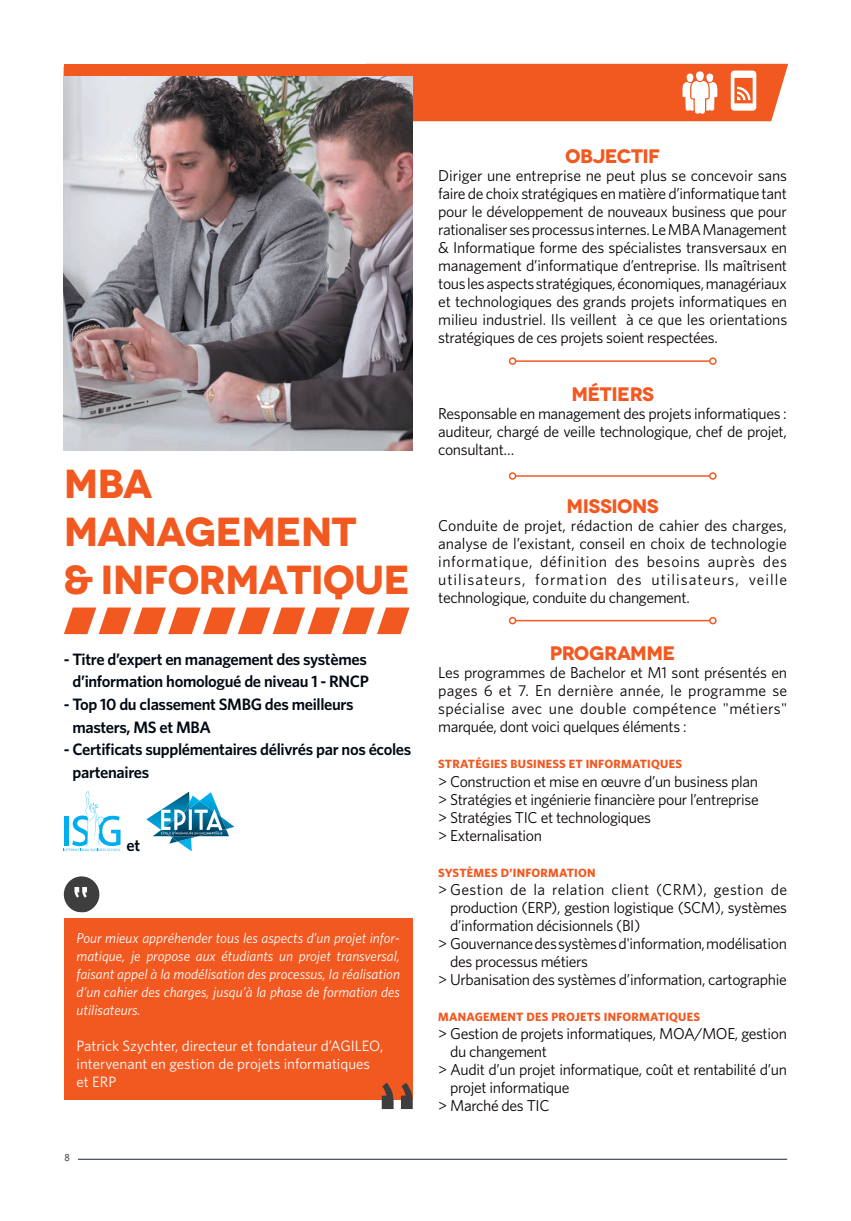
<style>
.page{position:relative;width:851px;height:1221px;background:#fff}
.page>*{position:absolute;margin:0;border:0;box-sizing:border-box;transform-origin:0 0}
.t1{font:700 40.5px/48px "Novecentowide";letter-spacing:-.025em;color:#f15921}
.t2{font:700 19.5px "Novecentowide";letter-spacing:-.025em;color:#f15921}
.t3{font:600 16.5px/22.5px "Whitney HTF";letter-spacing:-.02em;color:#000914}
.t4{font:15.75px/18px "Whitney HTF";letter-spacing:-.025em;color:#080302;text-align:justify}
.t5{font:15.75px "Whitney HTF";letter-spacing:.025em;color:#080302}
.t6{font:15px/18px "Whitney HTF";color:#fff}
.t7{font:italic 14.25px/18px "Whitney HTF";color:#fff;text-align:justify}
.t8{font:700 12px "Whitney HTF";letter-spacing:.02em;color:#f15921}
.t9{font:9.75px "Droid Sans";color:#3e3e3f}
</style>
<div class="page">
<hr style="left:69px;top:1158px;width:718px;height:1px;background:#152931">
<div style="left:57px;top:1153px;width:20px;height:11px;background:#fff"></div>
<img style="left:64px;top:75px;width:348px;height:375px">
<svg style="left:64px;top:607px;width:345px;height:27px"></svg>
<svg style="left:64px;top:791px;width:56px;height:60px"></svg>
<svg style="left:146px;top:792px;width:88px;height:59px"></svg>
<div style="left:64px;top:64px;width:358px;height:11px;background:#f15921"></div>
<hr style="left:515px;top:360px;width:194px;height:2px;background:#f15921">
<div style="left:508px;top:357px;width:8px;height:8px;border:2px solid #f15921;border-radius:50%"></div>
<div style="left:709px;top:357px;width:7px;height:8px;border:2px solid #f15921;border-radius:50%"></div>
<hr style="left:515px;top:475px;width:194px;height:1px;background:#f15921">
<div style="left:508px;top:472px;width:8px;height:7px;border:2px solid #f15921;border-radius:50%"></div>
<div style="left:709px;top:472px;width:7px;height:7px;border:2px solid #f15921;border-radius:50%"></div>
<hr style="left:515px;top:620px;width:194px;height:1px;background:#f15921">
<div style="left:508px;top:617px;width:8px;height:7px;border:2px solid #f15921;border-radius:50%"></div>
<div style="left:709px;top:617px;width:7px;height:7px;border:2px solid #f15921;border-radius:50%"></div>
<svg style="left:366px;top:64px;width:422px;height:57px"></svg>
<div style="left:64px;top:918px;width:348px;height:181px;background:#f15921"></div>
<svg style="left:64px;top:876px;width:35px;height:36px"></svg>
<svg style="left:381px;top:1082px;width:31px;height:26px"></svg>
<h1 class="t1" style="left:64px;top:460px;width:348px">MBA<br>MANAGEMENT<br>&amp; INFORMATIQUE</h1>
<p class="t3" style="left:64px;top:647px;width:307px;text-align:center">- Titre d’expert en management des systèmes d’information homologué de niveau 1 - RNCP</p>
<p class="t3" style="left:72px;top:692px;width:282px;text-indent:-9px">- Top 10 du classement SMBG des meilleurs masters, MS et MBA</p>
<p class="t3" style="left:72px;top:737px;width:340px;text-indent:-9px">- Certificats supplémentaires délivrés par nos écoles partenaires</p>
<p class="t3" style="left:126px;top:833px;width:15px">et</p>
<p class="t7" style="left:77px;top:928px;width:325px">Pour mieux appréhender tous les aspects d’un projet infor&shy;matique, je propose aux étudiants un projet transversal, faisant appel à la modélisation des processus, la réalisation d’un cahier des charges, jusqu’à la phase de formation des utilisateurs.</p>
<p class="t6" style="left:77px;top:1036px;width:308px">Patrick Szychter, directeur et fondateur d’AGILEO, intervenant en gestion de projets informatiques et ERP</p>
<p class="t9" style="left:64px;top:1151px;width:7px">8</p>
<p class="t2" style="left:565px;top:144px;width:97px">OBJECTIF</p>
<p class="t4" style="left:438px;top:166px;width:350px">Diriger une entreprise ne peut plus se concevoir sans faire de choix stratégiques en matière d’informatique tant pour le développement de nouveaux business que pour rationaliser ses processus internes. Le MBA Management &amp; Informatique forme des spécialistes transversaux en management d’informatique d’entreprise. Ils maîtrisent tous les aspects stratégiques, économiques, managériaux et technologiques des grands projets informatiques en milieu industriel. Ils veillent à ce que les orientations stratégiques de ces projets soient respectées.</p>
<p class="t2" style="left:571px;top:382px;width:84px">MÉTIERS</p>
<p class="t4" style="left:438px;top:404px;width:350px">Responsable en management des projets informatiques : auditeur, chargé de veille technologique, chef de projet, consultant…</p>
<p class="t2" style="left:566px;top:493px;width:94px">MISSIONS</p>
<p class="t4" style="left:438px;top:516px;width:350px">Conduite de projet, rédaction de cahier des charges, analyse de l’existant, conseil en choix de technologie informatique, définition des besoins auprès des utilisateurs, formation des utilisateurs, veille technologique, conduite du changement.</p>
<p class="t2" style="left:550px;top:641px;width:127px">PROGRAMME</p>
<p class="t4" style="left:438px;top:663px;width:350px">Les programmes de Bachelor et M1 sont présentés en pages 6 et 7. En dernière année, le programme se spécialise avec une double compétence "métiers" marquée, dont voici quelques éléments :</p>
<p class="t8" style="left:438px;top:757px;width:245px">STRATÉGIES BUSINESS ET INFORMATIQUES</p>
<p class="t4" style="left:438px;top:771px;width:322px;text-align:left">&gt; Construction et mise en œuvre d’un business plan &gt; Stratégies et ingénierie financière pour l’entreprise &gt; Stratégies TIC et technologiques<br>&gt; Externalisation</p>
<p class="t8" style="left:438px;top:865px;width:159px">SYSTÈMES D’INFORMATION</p>
<p class="t5" style="left:438px;top:879px;width:350px">&gt; Gestion de la relation client (CRM), gestion de</p>
<p class="t4" style="left:450px;top:897px;width:338px">production (ERP), gestion logistique (SCM), systèmes</p>
<p class="t4" style="left:450px;top:915px;width:192px">d’information décisionnels (BI)</p>
<p class="t4" style="left:438px;top:933px;width:350px">&gt; Gouvernance des systèmes d'information, modélisation</p>
<p class="t4" style="left:450px;top:951px;width:139px">des processus métiers</p>
<p class="t4" style="left:438px;top:969px;width:350px">&gt; Urbanisation des systèmes d’information, cartographie</p>
<p class="t8" style="left:438px;top:1009px;width:263px">MANAGEMENT DES PROJETS INFORMATIQUES</p>
<p class="t4" style="left:438px;top:1023px;width:350px">&gt; Gestion de projets informatiques, MOA/MOE, gestion</p>
<p class="t4" style="left:450px;top:1041px;width:98px">du changement</p>
<p class="t4" style="left:438px;top:1059px;width:350px">&gt; Audit d’un projet informatique, coût et rentabilité d’un</p>
<p class="t4" style="left:450px;top:1077px;width:121px">projet informatique</p>
<p class="t4" style="left:438px;top:1095px;width:113px">&gt; Marché des TIC</p>
</div>
